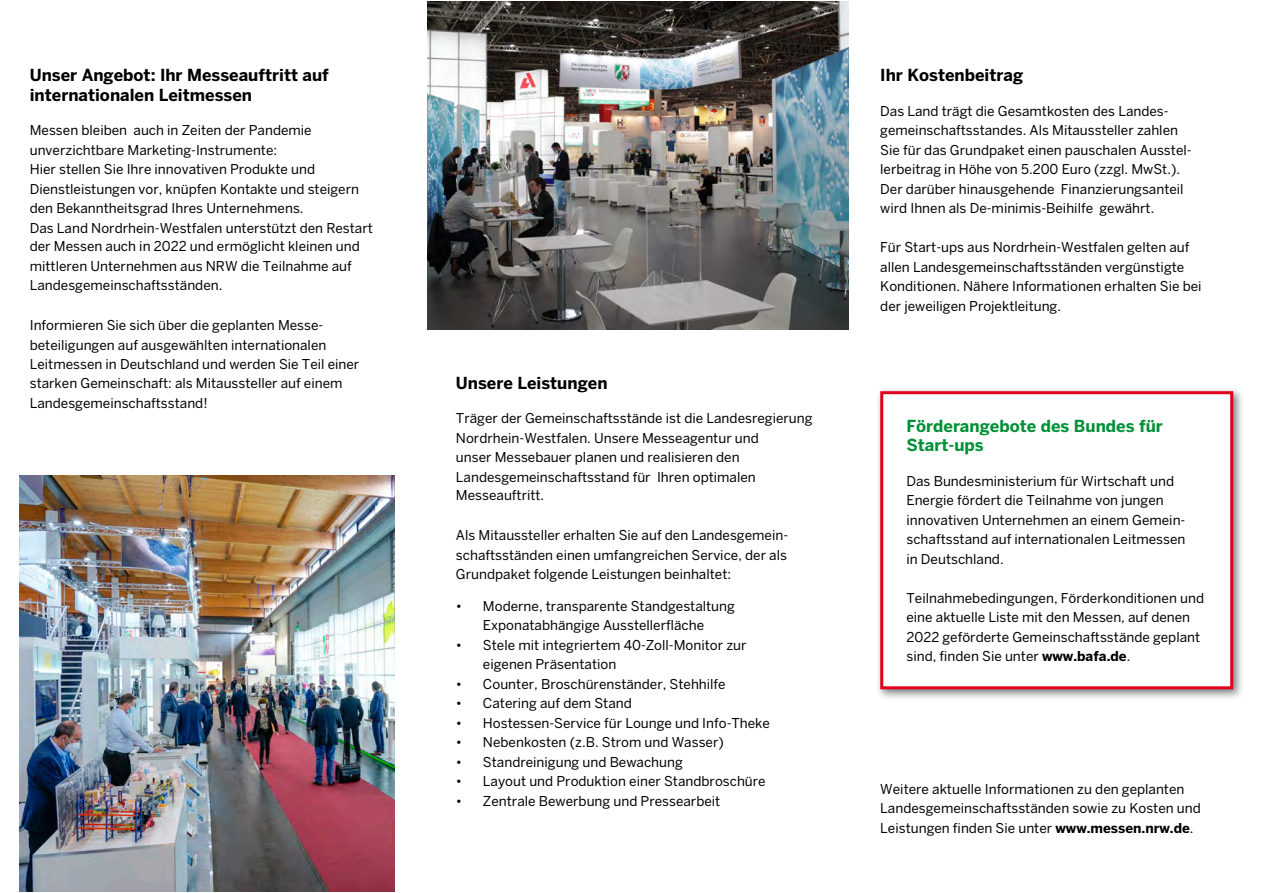
<style>
.page{position:relative;width:1263px;height:893px;background:#fff}
.page>*{position:absolute;margin:0;border:0;box-sizing:border-box;transform-origin:0 0}
.t1{font:700 16.5px/19.5px "Benton Sans";color:#000}
.t2{font:700 16.5px/19.5px "Benton Sans";color:#009036}
.t3{font:13.5px/19.5px "Benton Sans";color:#000}
.s1{font-weight:700}
</style>
<div class="page">
<div style="left:875px;top:386px;width:369px;height:314px;background:#000;opacity:.5"></div>
<div style="left:880px;top:391px;width:353px;height:298px;background:#fff;border:3px solid #e2001a"></div>
<img style="left:19px;top:475px;width:376px;height:417px">
<img style="left:428px;top:1px;width:421px;height:328px">
<p class="t1" style="left:30px;top:65px;width:301px">Unser Angebot: Ihr Messeauftritt auf internationalen Leitmessen</p>
<p class="t3" style="left:30px;top:121px;width:345px">Messen bleiben auch in Zeiten der Pandemie unverzichtbare Marketing-Instrumente:<br>Hier stellen Sie Ihre innovativen Produkte und Dienstleistungen vor, knüpfen Kontakte und steigern den Bekanntheitsgrad Ihres Unternehmens.<br>Das Land Nordrhein-Westfalen unterstützt den Restart der Messen auch in 2022 und ermöglicht kleinen und mittleren Unternehmen aus NRW die Teilnahme auf Landesgemeinschaftsständen.</p>
<p class="t3" style="left:30px;top:316px;width:331px">Informieren Sie sich über die geplanten Messe&shy;beteiligungen auf ausgewählten internationalen Leitmessen in Deutschland und werden Sie Teil einer starken Gemeinschaft: als Mitaussteller auf einem</p>
<p class="t3" style="left:30px;top:393px;width:179px">Landesgemeinschaftsstand!</p>
<p class="t1" style="left:456px;top:373px;width:153px">Unsere Leistungen</p>
<p class="t3" style="left:456px;top:409px;width:358px">Träger der Gemeinschaftsstände ist die Landesregierung Nordrhein-Westfalen. Unsere Messeagentur und<br>unser Messebauer planen und realisieren den Landesgemeinschaftsstand für Ihren optimalen Messeauftritt.</p>
<p class="t3" style="left:456px;top:526px;width:334px;text-align:justify">Als Mitaussteller erhalten Sie auf den Landesgemein&shy;schaftsständen einen umfangreichen Service, der als Grundpaket folgende Leistungen beinhaltet:</p>
<p class="t3" style="left:456px;top:596px;width:280px;text-align:center">• Moderne, transparente Standgestaltung<br>Exponatabhängige Ausstellerfläche</p>
<p class="t3" style="left:483px;top:635px;width:265px;text-indent:-27px">• Stele mit integriertem 40-Zoll-Monitor zur eigenen Präsentation</p>
<p class="t3" style="left:456px;top:674px;width:271px">• Counter, Broschürenständer, Stehhilfe</p>
<p class="t3" style="left:456px;top:693px;width:177px">• Catering auf dem Stand</p>
<p class="t3" style="left:456px;top:713px;width:316px">• Hostessen-Service für Lounge und Info-Theke</p>
<p class="t3" style="left:456px;top:732px;width:269px">• Nebenkosten (z.B. Strom und Wasser)</p>
<p class="t3" style="left:456px;top:752px;width:228px">• Standreinigung und Bewachung</p>
<p class="t3" style="left:456px;top:771px;width:311px">• Layout und Produktion einer Standbroschüre</p>
<p class="t3" style="left:456px;top:791px;width:266px">• Zentrale Bewerbung und Pressearbeit</p>
<p class="t1" style="left:880px;top:65px;width:144px">Ihr Kostenbeitrag</p>
<p class="t3" style="left:880px;top:101px;width:313px">Das Land trägt die Gesamtkosten des Landes&shy;gemeinschaftsstandes. Als Mitaussteller zahlen Sie für das Grundpaket einen pauschalen Ausstel&shy;lerbeitrag in Höhe von 5.200 Euro (zzgl. MwSt.).<br>Der darüber hinausgehende Finanzierungsanteil wird Ihnen als De-minimis-Beihilfe gewährt.</p>
<p class="t3" style="left:880px;top:237px;width:323px">Für Start-ups aus Nordrhein-Westfalen gelten auf allen Landesgemeinschaftsständen vergünstigte Konditionen. Nähere Informationen erhalten Sie bei der jeweiligen Projektleitung.</p>
<p class="t2" style="left:906px;top:416px;width:258px">Förderangebote des Bundes für<br>Start-ups</p>
<p class="t3" style="left:906px;top:471px;width:281px">Das Bundesministerium für Wirtschaft und Energie fördert die Teilnahme von jungen innovativen Unternehmen an einem Gemein&shy;schaftsstand auf internationalen Leitmessen in Deutschland.</p>
<p class="t3" style="left:906px;top:588px;width:299px">Teilnahmebedingungen, Förderkonditionen und eine aktuelle Liste mit den Messen, auf denen 2022 geförderte Gemeinschaftsstände geplant sind, finden Sie unter <span class="s1">www.bafa.de</span>.</p>
<p class="t3" style="left:880px;top:779px;width:322px">Weitere aktuelle Informationen zu den geplanten<br>Landesgemeinschaftsständen sowie zu Kosten und<br>Leistungen finden Sie unter <span class="s1">www.messen.nrw.de</span>.</p>
</div>
